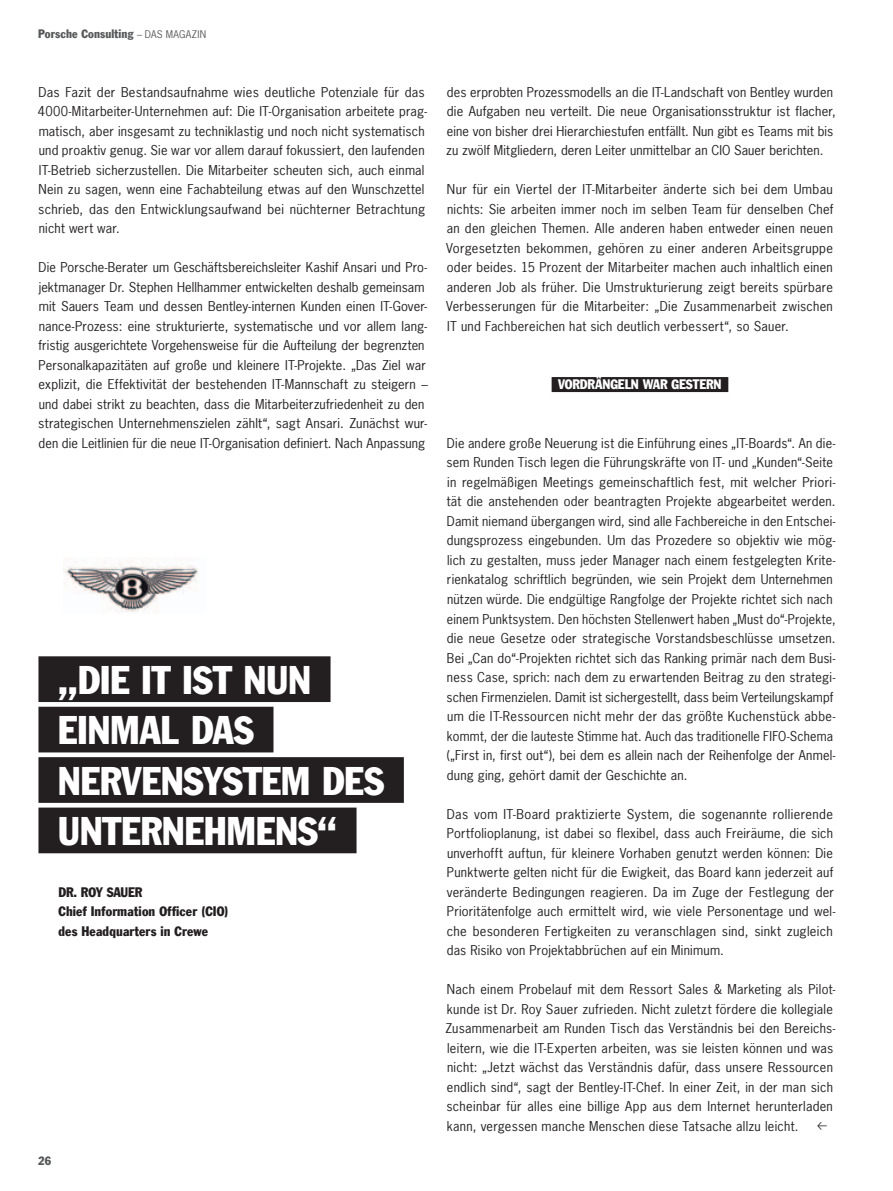
<style>
.page{position:relative;width:893px;height:1191px;background:#fff}
.page>*{position:absolute;margin:0;border:0;box-sizing:border-box;transform-origin:0 0}
.t1{font:condensed 39px/50.4px "Frank Gothfor Porsche Com";letter-spacing:-.01em;color:#fff}
.t2{font:condensed 13.5px/19.5px "Frank Gothfor Porsche Com";letter-spacing:-.015em;color:#231f20}
.t3{font:condensed 13.5px "Frank Gothfor Porsche Com";letter-spacing:-.005em;color:#fff}
.t4{font:12.75px/19.5px "News Gothfor Porsche Com";letter-spacing:.015em;color:#231f20}
.t5{font:condensed 12px "Frank Gothfor Porsche Com";letter-spacing:.01em;color:#57585a}
.s1{font-family:"News Gothfor Porsche Com";font-stretch:normal;font-size:9.9px}
</style>
<div class="page">
<img style="left:64px;top:563px;width:134px;height:49px">
<div style="left:552px;top:377px;width:176px;height:15px;background:#231f20"></div>
<div style="left:38px;top:656px;width:293px;height:46px;background:#231f20"></div>
<div style="left:38px;top:706px;width:235px;height:46px;background:#231f20"></div>
<div style="left:38px;top:757px;width:366px;height:46px;background:#231f20"></div>
<div style="left:38px;top:807px;width:319px;height:46px;background:#231f20"></div>
<p class="t5" style="left:38px;top:27px;width:169px">PORSCHE CONSULTING <span class="s1">– DAS MAGAZIN</span></p>
<p class="t4" style="left:38px;top:82px;width:391px">Das Fazit der Bestandsaufnahme wies deutliche Potenziale für das 4000-Mitarbeiter-Unternehmen auf: Die IT-Organisation arbeitete prag&shy;matisch, aber insgesamt zu techniklastig und noch nicht systematisch und proaktiv genug. Sie war vor allem darauf fokussiert, den laufenden IT-Betrieb sicherzustellen. Die Mitarbeiter scheuten sich, auch einmal Nein zu sagen, wenn eine Fachabteilung etwas auf den Wunschzettel schrieb, das den Entwicklungsaufwand bei nüchterner Betrachtung nicht wert war.</p>
<p class="t4" style="left:38px;top:258px;width:391px">Die Porsche-Berater um Geschäftsbereichsleiter Kashif Ansari und Pro&shy;jektmanager Dr. Stephen Hellhammer entwickelten deshalb gemeinsam mit Sauers Team und dessen Bentley-internen Kunden einen IT-Gover&shy;nance-Prozess: eine strukturierte, systematische und vor allem lang&shy;fristig ausgerichtete Vorgehensweise für die Aufteilung der begrenzten Personalkapazitäten auf große und kleinere IT-Projekte. „Das Ziel war explizit, die Effektivität der bestehenden IT-Mannschaft zu steigern – und dabei strikt zu beachten, dass die Mitarbeiterzufriedenheit zu den strategischen Unternehmenszielen zählt“, sagt Ansari. Zunächst wur&shy;den die Leitlinien für die neue IT-Organisation definiert. Nach Anpassung</p>
<h1 class="t1" style="left:58px;top:655px;width:328px">„DIE IT IST NUN<br>EINMAL DAS<br>NERVENSYSTEM DES<br>UNTERNEHMENS“</h1>
<p class="t2" style="left:58px;top:882px;width:172px">DR. ROY SAUER<br>CHIEF INFORMATION OFFICER (CIO)<br>DES HEADQUARTERS IN CREWE</p>
<p class="t5" style="left:38px;top:1153px;width:14px">26</p>
<p class="t4" style="left:446px;top:82px;width:391px">des erprobten Prozessmodells an die IT-Landschaft von Bentley wurden die Aufgaben neu verteilt. Die neue Organisationsstruktur ist flacher, eine von bisher drei Hierarchiestufen entfällt. Nun gibt es Teams mit bis zu zwölf Mitgliedern, deren Leiter unmittelbar an CIO Sauer berichten.</p>
<p class="t4" style="left:446px;top:180px;width:389px;text-align:justify">Nur für ein Viertel der IT-Mitarbeiter änderte sich bei dem Umbau nichts: Sie arbeiten immer noch im selben Team für denselben Chef an den gleichen Themen. Alle anderen haben entweder einen neuen Vorgesetzten bekommen, gehören zu einer anderen Arbeitsgruppe oder beides. 15 Prozent der Mitarbeiter machen auch inhaltlich einen anderen Job als früher. Die Umstrukturierung zeigt bereits spürbare Verbesserungen für die Mitarbeiter: „Die Zusammenarbeit zwischen IT und Fachbereichen hat sich deutlich verbessert“, so Sauer.</p>
<p class="t3" style="left:558px;top:376px;width:165px">VORDRÄNGELN WAR GESTERN</p>
<p class="t4" style="left:447px;top:433px;width:391px">Die andere große Neuerung ist die Einführung eines „IT-Boards“. An die&shy;sem Runden Tisch legen die Führungskräfte von IT- und „Kunden“-Seite in regelmäßigen Meetings gemeinschaftlich fest, mit welcher Priori&shy;tät die anstehenden oder beantragten Projekte abgearbeitet werden.<br>Damit niemand übergangen wird, sind alle Fachbereiche in den Entschei&shy;dungsprozess eingebunden. Um das Prozedere so objektiv wie mög&shy;lich zu gestalten, muss jeder Manager nach einem festgelegten Krite&shy;rienkatalog schriftlich begründen, wie sein Projekt dem Unternehmen nützen würde. Die endgültige Rangfolge der Projekte richtet sich nach einem Punktsystem. Den höchsten Stellenwert haben „Must do“-Projekte, die neue Gesetze oder strategische Vorstandsbeschlüsse umsetzen.<br>Bei „Can do“-Projekten richtet sich das Ranking primär nach dem Busi&shy;ness Case, sprich: nach dem zu erwartenden Beitrag zu den strategi&shy;schen Firmenzielen. Damit ist sichergestellt, dass beim Verteilungskampf um die IT-Ressourcen nicht mehr der das größte Kuchenstück abbe&shy;kommt, der die lauteste Stimme hat. Auch das traditionelle FIFO-Schema („First in, first out“), bei dem es allein nach der Reihenfolge der Anmel&shy;dung ging, gehört damit der Geschichte an.</p>
<p class="t4" style="left:447px;top:804px;width:390px">Das vom IT-Board praktizierte System, die sogenannte rollierende Portfolioplanung, ist dabei so flexibel, dass auch Freiräume, die sich unverhofft auftun, für kleinere Vorhaben genutzt werden können: Die Punktwerte gelten nicht für die Ewigkeit, das Board kann jederzeit auf veränderte Bedingungen reagieren. Da im Zuge der Festlegung der Prioritätenfolge auch ermittelt wird, wie viele Personentage und wel&shy;che besonderen Fertigkeiten zu veranschlagen sind, sinkt zugleich das Risiko von Projektabbrüchen auf ein Minimum.</p>
<p class="t4" style="left:445px;top:979px;width:391px">Nach einem Probelauf mit dem Ressort Sales &amp; Marketing als Pilot&shy;kunde ist Dr. Roy Sauer zufrieden. Nicht zuletzt fördere die kollegiale Zusammenarbeit am Runden Tisch das Verständnis bei den Bereichs&shy;leitern, wie die IT-Experten arbeiten, was sie leisten können und was nicht: „Jetzt wächst das Verständnis dafür, dass unsere Ressourcen endlich sind“, sagt der Bentley-IT-Chef. In einer Zeit, in der man sich scheinbar für alles eine billige App aus dem Internet herunterladen kann, vergessen manche Menschen diese Tatsache allzu leicht.</p>
</div>
